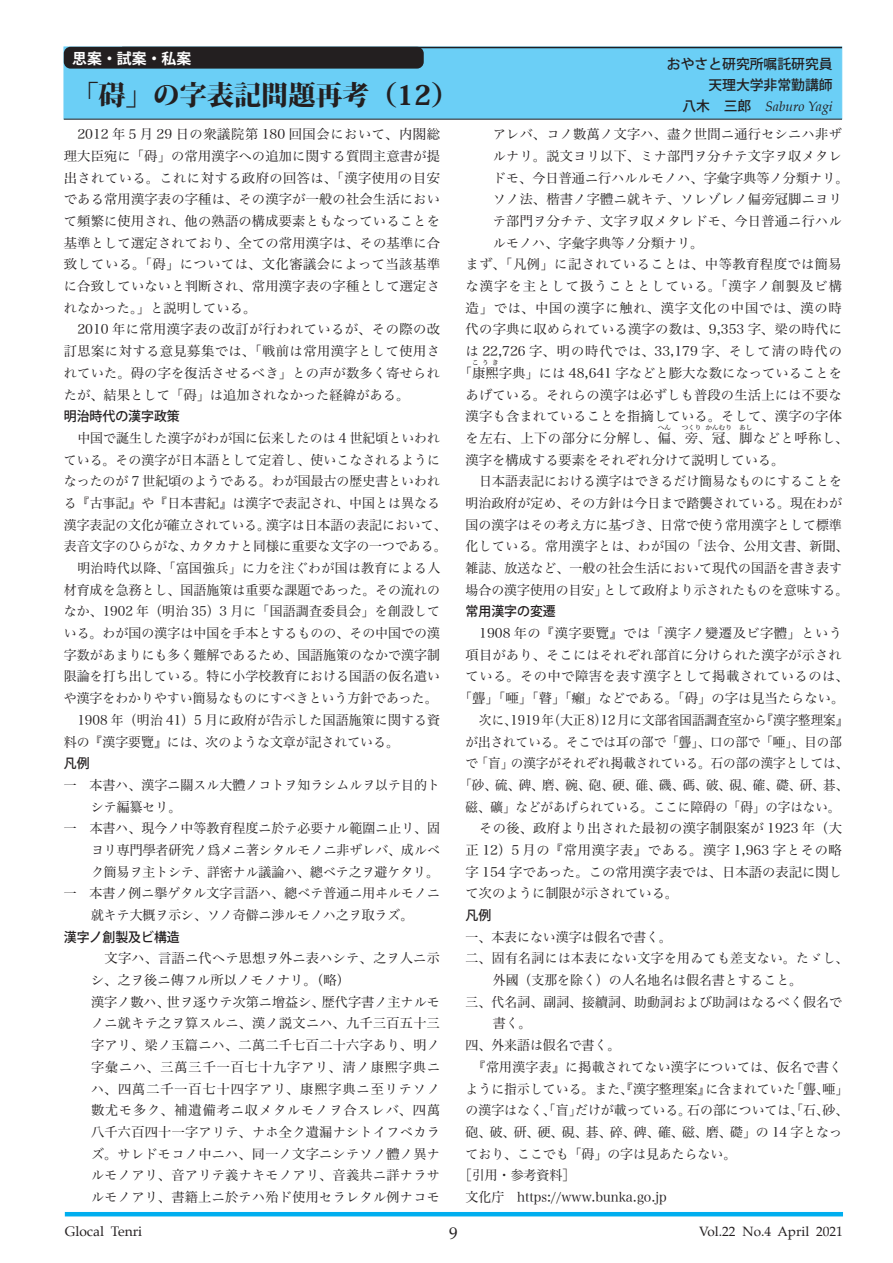
<style>
.page{position:relative;width:893px;height:1263px;background:#fff}
.page>*{position:absolute;margin:0;border:0;box-sizing:border-box;transform-origin:0 0}
.ページ大見出し{font:800 27.15px "Koz Min Pro";color:#231f20}
.t1{font:16.95px "Palatino";color:#231f20}
.t2{font:700 14.85px "Koz Go Pro";color:#fff}
.著者名{font:500 13.8px "Koz Go Pro";color:#231f20}
.著者名-2{font:italic 13.8px "Palatino";color:#231f20}
.t3{font:13.8px "Palatino";color:#231f20}
.t4{font:13.5px "Palatino";color:#231f20}
.本文{font:13.35px/21.8px "Hira Min Pro W3";letter-spacing:.005em;color:#231f20;text-align:justify}
.本文引用頭下げ{font:13.35px/21.8px "Hira Min Pro W3";letter-spacing:.025em;color:#231f20}
.本文-2{font:13.35px/21.8px "Hira Min Pro W3";letter-spacing:.035em;color:#231f20;text-align:center}
.本文-3{font:13.35px "Hira Min Pro W3";letter-spacing:.005em;color:#231f20;scale:.94 1}
.本文-4{font:13.35px/21.8px "Hira Min Pro W3";letter-spacing:.03em;color:#231f20}
.参考文献{font:13.35px "Hira Min Pro W3";color:#231f20}
.本文小見出し{font:500 13.35px "Koz Go Pro";color:#231f20}
.本文-5{font:6.6px "Hira Min Pro W3";color:#231f20}
.s1{font-family:"Koz Go Pro";font-weight:500;font-style:normal}
</style>
<div class="page">
<hr style="left:65px;top:1212px;width:778px;height:4px;background:#00aeef">
<div style="left:64px;top:47px;width:778px;height:72px;background:#6bcff6;border:1px solid #6bcff6"></div>
<hr style="left:64px;top:119px;width:778px;height:1px;background:#231f20">
<hr style="left:122px;top:47px;width:720px;height:1px;background:#231f20">
<div style="left:64px;top:47px;width:360px;height:22px;background:#231f20;border-radius:7px"></div>
<p class="t2" style="left:72px;top:49px;width:121px">思案・試案・私案</p>
<p class="ページ大見出し" style="left:71px;top:74px;width:389px">「碍」の字表記問題再考（12）</p>
<p class="本文" style="left:64px;top:122px;width:378px;text-indent:14px">2012 年５月 29 日の衆議院第 180 回国会において、内閣総理大臣宛に「碍」の常用漢字への追加に関する質問主意書が提出されている。これに対する政府の回答は、「漢字使用の目安である常用漢字表の字種は、その漢字が一般の社会生活において頻繁に使用され、他の熟語の構成要素ともなっていることを基準として選定されており、全ての常用漢字は、その基準に合致している。「碍」については、文化審議会によって当該基準に合致していないと判断され、常用漢字表の字種として選定されなかった。」と説明している。</p>
<p class="本文" style="left:64px;top:317px;width:378px;text-indent:14px">2010 年に常用漢字表の改訂が行われているが、その際の改訂思案に対する意見募集では、「戦前は常用漢字として使用されていた。碍の字を復活させるべき」との声が数多く寄せられたが、結果として「碍」は追加されなかった経緯がある。</p>
<p class="本文小見出し" style="left:64px;top:408px;width:117px">明治時代の漢字政策</p>
<p class="本文" style="left:64px;top:426px;width:384px;text-align:center">中国で誕生した漢字がわが国に伝来したのは 4 世紀頃といわれ<br>ている。その漢字が日本語として定着し、使いこなされるようになったのが 7 世紀頃のようである。わが国最古の歴史書といわれる『古事記』や『日本書紀』は漢字で表記され、中国とは異なる漢字表記の文化が確立されている。漢字は日本語の表記において、表音文字のひらがな、カタカナと同様に重要な文字の一つである。</p>
<p class="本文" style="left:64px;top:556px;width:378px;text-indent:14px">明治時代以降、「富国強兵」に力を注ぐわが国は教育による人材育成を急務とし、国語施策は重要な課題であった。その流れのなか、1902 年（明治 35）3 月に「国語調査委員会」を創設している。わが国の漢字は中国を手本とするものの、その中国での漢字数があまりにも多く難解であるため、国語施策のなかで漢字制限論を打ち出している。特に小学校教育における国語の仮名遣いや漢字をわかりやすい簡易なものにすべきという方針であった。</p>
<p class="本文" style="left:64px;top:708px;width:378px;text-indent:14px">1908 年（明治 41）5 月に政府が告示した国語施策に関する資料の『漢字要覽』には、次のような文章が記されている。</p>
<p class="本文小見出し" style="left:64px;top:755px;width:27px">凡例</p>
<p class="本文" style="left:91px;top:773px;width:351px;text-indent:-27px">一　本書ハ、漢字ニ關スル大體ノコトヲ知ラシムルヲ以テ目的トシテ編纂セリ。</p>
<p class="本文" style="left:91px;top:816px;width:351px;text-indent:-27px">一　本書ハ、現今ノ中等教育程度ニ於テ必要ナル範圍ニ止リ、固ヨリ専門學者研究ノ爲メニ著シタルモノニ非ザレバ、成ルベク簡易ヲ主トシテ、詳密ナル議論ハ、總ベテ之ヲ避ケタリ。</p>
<p class="本文" style="left:64px;top:881px;width:378px;text-align:center">一　本書ノ例ニ擧ゲタル文字言語ハ、總ベテ普通ニ用ヰルモノニ就キテ大概ヲ示シ、ソノ奇僻ニ渉ルモノハ之ヲ取ラズ。</p>
<p class="本文小見出し" style="left:64px;top:928px;width:117px">漢字ノ創製及ビ構造</p>
<p class="本文引用頭下げ" style="left:91px;top:946px;width:351px;text-indent:14px">文字ハ、言語ニ代ヘテ思想ヲ外ニ表ハシテ、之ヲ人ニ示シ、之ヲ後ニ傳フル所以ノモノナリ。（略）</p>
<p class="本文引用頭下げ" style="left:91px;top:990px;width:351px;text-align:justify">漢字ノ數ハ、世ヲ逐ウテ次第ニ增益シ、歴代字書ノ主ナルモノニ就キテ之ヲ算スルニ、漢ノ説文ニハ、九千三百五十三字アリ、梁ノ玉篇ニハ、二萬二千七百二十六字あり、明ノ字彙ニハ、三萬三千一百七十九字アリ、淸ノ康煕字典ニハ、四萬二千一百七十四字アリ、康煕字典ニ至リテソノ數尤モ多ク、補遺備考ニ収メタルモノヲ合スレバ、四萬八千六百四十一字アリテ、ナホ全ク遺漏ナシトイフベカラズ。サレドモコノ中ニハ、同一ノ文字ニシテソノ體ノ異ナルモノアリ、音アリテ義ナキモノアリ、音義共ニ詳ナラサルモノアリ、書籍上ニ於テハ殆ド使用セラレタル例ナコモ</p>
<p class="著者名" style="left:667px;top:55px;width:167px">おやさと研究所嘱託研究員</p>
<p class="著者名" style="left:708px;top:76px;width:126px">天理大学非常勤講師</p>
<p class="著者名-2" style="left:682px;top:95px;width:152px"><span class="s1">八木　三郎　</span>Saburo Yagi</p>
<p class="本文引用頭下げ" style="left:493px;top:122px;width:357px">アレバ、コノ數萬ノ文字ハ、盡ク世間ニ通行セシニハ非ザルナリ。説文ヨリ以下、ミナ部門ヲ分チテ文字ヲ収メタレドモ、今日普通ニ行ハルルモノハ、字彙字典等ノ分類ナリ。ソノ法、楷書ノ字體ニ就キテ、ソレゾレノ偏旁冠脚ニヨリテ部門ヲ分チテ、文字ヲ収メタレドモ、今日普通ニ行ハルルモノハ、字彙字典等ノ分類ナリ。</p>
<p class="本文-2" style="left:459px;top:252px;width:384px">まず、「凡例」に記されていることは、中等教育程度では簡易な漢字を主として扱うこととしている。「漢字ノ創製及ビ構造」では、中国の漢字に触れ、漢字文化の中国では、漢の時代の字典に収められている漢字の数は、9,353 字、梁の時代には 22,726 字、明の時代では、33,179 字、そして淸の時代の「康煕字典」には 48,641 字などと膨大な数になっていることを</p>
<p class="本文-5" style="left:472px;top:357px;width:28px">こうき</p>
<p class="本文" style="left:466px;top:382px;width:384px;text-align:left">あげている。それらの漢字は必ずしも普段の生活上には不要な漢字も含まれていることを指摘している。そして、漢字の字体を左右、上下の部分に分解し、偏、旁、冠、脚などと呼称し、</p>
<p class="本文-5" style="left:658px;top:422px;width:15px">へん</p>
<p class="本文-5" style="left:682px;top:422px;width:21px">つくり</p>
<p class="本文-5" style="left:705px;top:422px;width:28px">かんむり</p>
<p class="本文-5" style="left:739px;top:422px;width:15px">あし</p>
<p class="本文" style="left:466px;top:447px;width:320px">漢字を構成する要素をそれぞれ分けて説明している。</p>
<p class="本文" style="left:466px;top:469px;width:384px;text-align:center">日本語表記における漢字はできるだけ簡易なものにすることを<br>明治政府が定め、その方針は今日まで踏襲されている。現在わが国の漢字はその考え方に基づき、日常で使う常用漢字として標準化している。常用漢字とは、わが国の「法令、公用文書、新聞、雑誌、放送など、一般の社会生活において現代の国語を書き表す場合の漢字使用の目安」として政府より示されたものを意味する。</p>
<p class="本文小見出し" style="left:466px;top:603px;width:92px">常用漢字の変遷</p>
<p class="本文-2" style="left:479px;top:621px;width:364px">1908 年の『漢字要覽』では「漢字ノ變遷及ビ字體」という</p>
<p class="本文" style="left:466px;top:643px;width:378px">項目があり、そこにはそれぞれ部首に分けられた漢字が示され</p>
<p class="本文-2" style="left:466px;top:664px;width:385px">ている。その中で障害を表す漢字として掲載されているのは、</p>
<p class="本文" style="left:459px;top:686px;width:387px">「聾」「唖」「瞽」「癩」などである。「碍」の字は見当たらない。</p>
<p class="本文-3" style="left:479px;top:708px;width:394px">次に、1919年（大正8）12月に文部省国語調査室から『漢字整理案』</p>
<p class="本文-3" style="left:466px;top:730px;width:402px">が出されている。そこでは耳の部で「聾」、口の部で「唖」、目の部</p>
<p class="本文-3" style="left:466px;top:752px;width:408px">で「盲」の漢字がそれぞれ掲載されている。石の部の漢字としては、</p>
<p class="本文-3" style="left:459px;top:773px;width:415px">「砂、硫、碑、磨、碗、砲、硬、碓、磯、碼、破、硯、確、礎、研、碁、</p>
<p class="本文-3" style="left:466px;top:795px;width:400px">磁、礦」などがあげられている。ここに障碍の「碍」の字はない。</p>
<p class="本文" style="left:466px;top:816px;width:378px;text-indent:14px">その後、政府より出された最初の漢字制限案が 1923 年（大正 12）5 月の『常用漢字表』である。漢字 1,963 字とその略字 154 字であった。この常用漢字表では、日本語の表記に関して次のように制限が示されている。</p>
<p class="本文小見出し" style="left:466px;top:906px;width:40px">凡例　</p>
<p class="本文" style="left:466px;top:925px;width:208px">一、本表にない漢字は假名で書く。</p>
<p class="本文-4" style="left:493px;top:946px;width:357px;text-indent:-27px">二、固有名詞には本表にない文字を用ゐても差支ない。たゞし、外國（支那を除く）の人名地名は假名書とすること。</p>
<p class="本文" style="left:493px;top:990px;width:351px;text-indent:-27px">三、代名詞、副詞、接續詞、助動詞および助詞はなるべく假名で書く。</p>
<p class="本文" style="left:466px;top:1033px;width:156px">四、外来語は假名で書く。</p>
<p class="本文" style="left:466px;top:1055px;width:384px;text-align:left;text-indent:7px">『常用漢字表』に掲載されてない漢字については、仮名で書くように指示している。また、『漢字整理案』に含まれていた「聾、唖」の漢字はなく、「盲」だけが載っている。石の部については、「石、砂、砲、破、研、硬、硯、碁、碎、碑、確、磁、磨、礎」の 14 字となっており、ここでも「碍」の字は見あたらない。</p>
<p class="参考文献" style="left:459px;top:1164px;width:117px">［引用・参考資料］</p>
<p class="参考文献" style="left:466px;top:1185px;width:203px">文化庁　https://www.bunka.go.jp</p>
<p class="t3" style="left:65px;top:1220px;width:79px">Glocal Tenri</p>
<p class="t1" style="left:449px;top:1219px;width:10px">9</p>
<p class="t4" style="left:699px;top:1220px;width:145px">Vol.22 No.4 April 2021</p>
</div>
